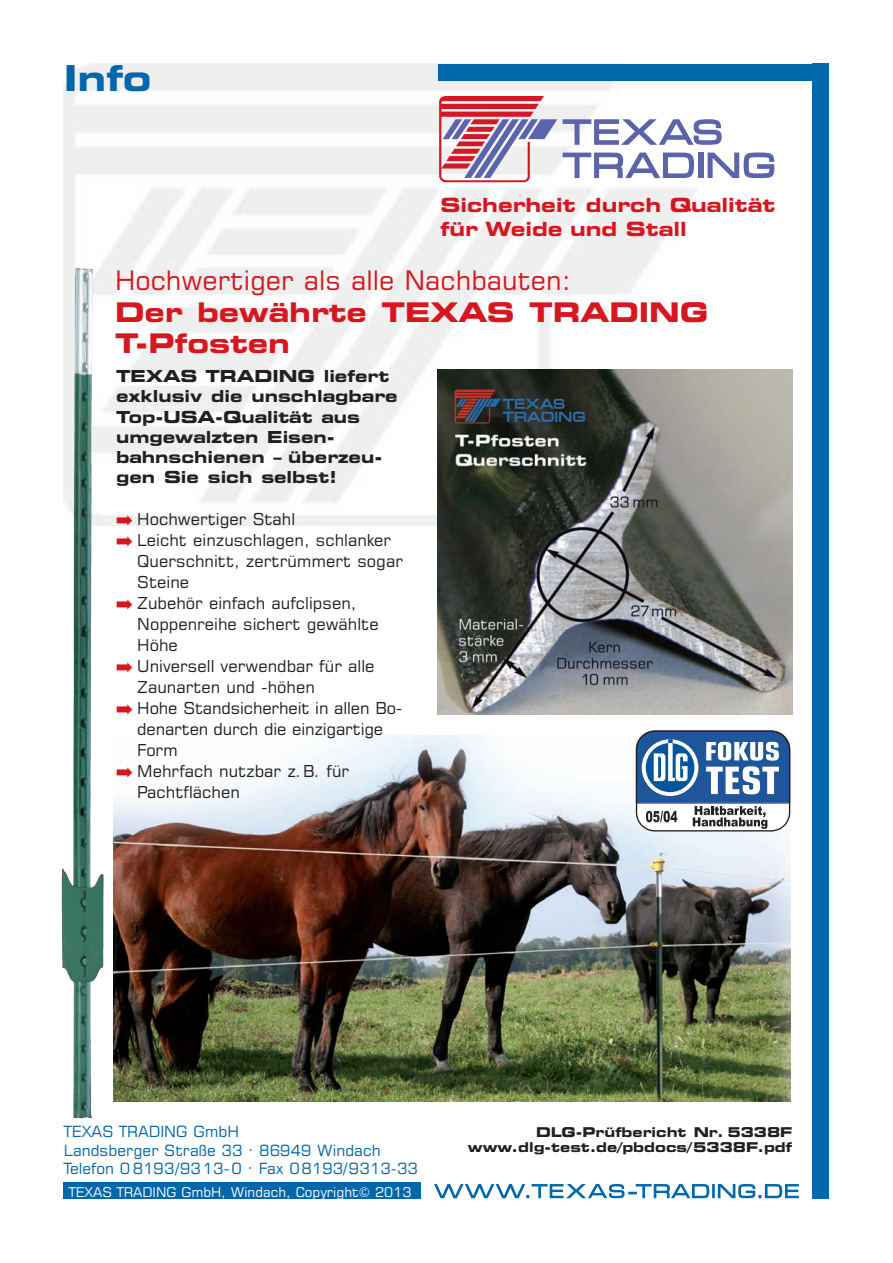
<style>
.page{position:relative;width:893px;height:1263px;background:#fff}
.page>*{position:absolute;margin:0;border:0;box-sizing:border-box;transform-origin:0 0}
.t1{font:700 expanded 35.7px "Square 721 BT";color:#0067aa}
.t2{font:700 expanded 27px/31.5px "Square 721 BT";color:#d7171f}
.t3{font:27px "Square 721 BT";color:#d7171f}
.t4{font:700 expanded 19.5px/23.4px "Square 721 BT";color:#d7171f}
.t5{font:16.5px "Square 721 BT";color:#231f20}
.t6{font:700 expanded 16.5px/20.2px "Square 721 BT";color:#231f20}
.t7{font:15.45px/18.8px "Square 721 BT";color:#0067aa}
.t8{font:700 expanded 13.5px/15px "Square 721 BT";color:#231f20;text-align:right}
.t9{font:13.5px "Square 721 BT";color:#fff}
.s1{color:#d7171f}
</style>
<div class="page">
<img style="left:64px;top:64px;width:632px;height:462px">
<img style="left:113px;top:735px;width:678px;height:367px">
<svg style="left:635px;top:730px;width:156px;height:101px"></svg>
<img style="left:62px;top:941px;width:41px;height:178px">
<svg style="left:439px;top:96px;width:118px;height:86px"></svg>
<svg style="left:563px;top:119px;width:159px;height:26px"></svg>
<svg style="left:563px;top:153px;width:131px;height:25px"></svg>
<div style="left:698px;top:153px;width:5px;height:25px;background:#5a63ab"></div>
<svg style="left:708px;top:152px;width:66px;height:26px"></svg>
<svg style="left:434px;top:1184px;width:365px;height:14px"></svg>
<div style="left:438px;top:64px;width:389px;height:17px;background:#0067aa"></div>
<div style="left:812px;top:64px;width:17px;height:1135px;background:#0067aa"></div>
<div style="left:64px;top:1182px;width:357px;height:17px;background:#0067aa"></div>
<img style="left:437px;top:369px;width:355px;height:345px">
<h1 class="t1" style="left:64px;top:58px;width:89px">Info</h1>
<p class="t4" style="left:440px;top:194px;width:336px">Sicherheit durch Qualität für Weide und Stall</p>
<h2 class="t3" style="left:115px;top:265px;width:457px">Hochwertiger als alle Nachbauten:</h2>
<h2 class="t2" style="left:115px;top:296px;width:594px">Der bewährte TEXAS TRADING<br>T-Pfosten</h2>
<p class="t6" style="left:116px;top:366px;width:283px">TEXAS TRADING liefert exklusiv die unschlagbare<br>Top-USA-Qualität aus umgewalzten Eisen&shy;bahnschienen – überzeu&shy;gen Sie sich selbst!</p>
<p class="t5" style="left:116px;top:509px;width:181px"><span class="s1">➡</span> Hochwertiger Stahl</p>
<p class="t5" style="left:116px;top:530px;width:277px"><span class="s1">➡</span> Leicht einzuschlagen, schlanker</p>
<p class="t5" style="left:137px;top:551px;width:267px">Querschnitt, zertrümmert sogar</p>
<p class="t5" style="left:137px;top:572px;width:53px">Steine</p>
<p class="t5" style="left:116px;top:593px;width:242px"><span class="s1">➡</span> Zubehör einfach aufclipsen,</p>
<p class="t5" style="left:137px;top:614px;width:243px">Noppenreihe sichert gewählte</p>
<p class="t5" style="left:137px;top:635px;width:42px">Höhe</p>
<p class="t5" style="left:116px;top:656px;width:260px"><span class="s1">➡</span> Universell verwendbar für alle</p>
<p class="t5" style="left:137px;top:677px;width:179px">Zaunarten und -höhen</p>
<p class="t5" style="left:116px;top:698px;width:288px"><span class="s1">➡</span> Hohe Standsicherheit in allen Bo-</p>
<p class="t5" style="left:137px;top:719px;width:247px">denarten durch die einzigartige</p>
<p class="t5" style="left:137px;top:740px;width:42px">Form</p>
<p class="t5" style="left:116px;top:761px;width:235px"><span class="s1">➡</span> Mehrfach nutzbar z.B. für</p>
<p class="t5" style="left:137px;top:782px;width:104px">Pachtflächen</p>
<p class="t7" style="left:64px;top:1122px;width:356px">TEXAS TRADING GmbH<br>Landsberger Straße 33 · 86949 Windach<br>Telefon 0 8193/9313-0 · Fax 08193/9313-33</p>
<p class="t9" style="left:69px;top:1184px;width:344px">TEXAS TRADING GmbH, Windach, Copyright© 2013</p>
<p class="t8" style="left:468px;top:1125px;width:326px">DLG-Prüfbericht Nr. 5338F www.dlg-test.de/pbdocs/5338F.pdf</p>
</div>
